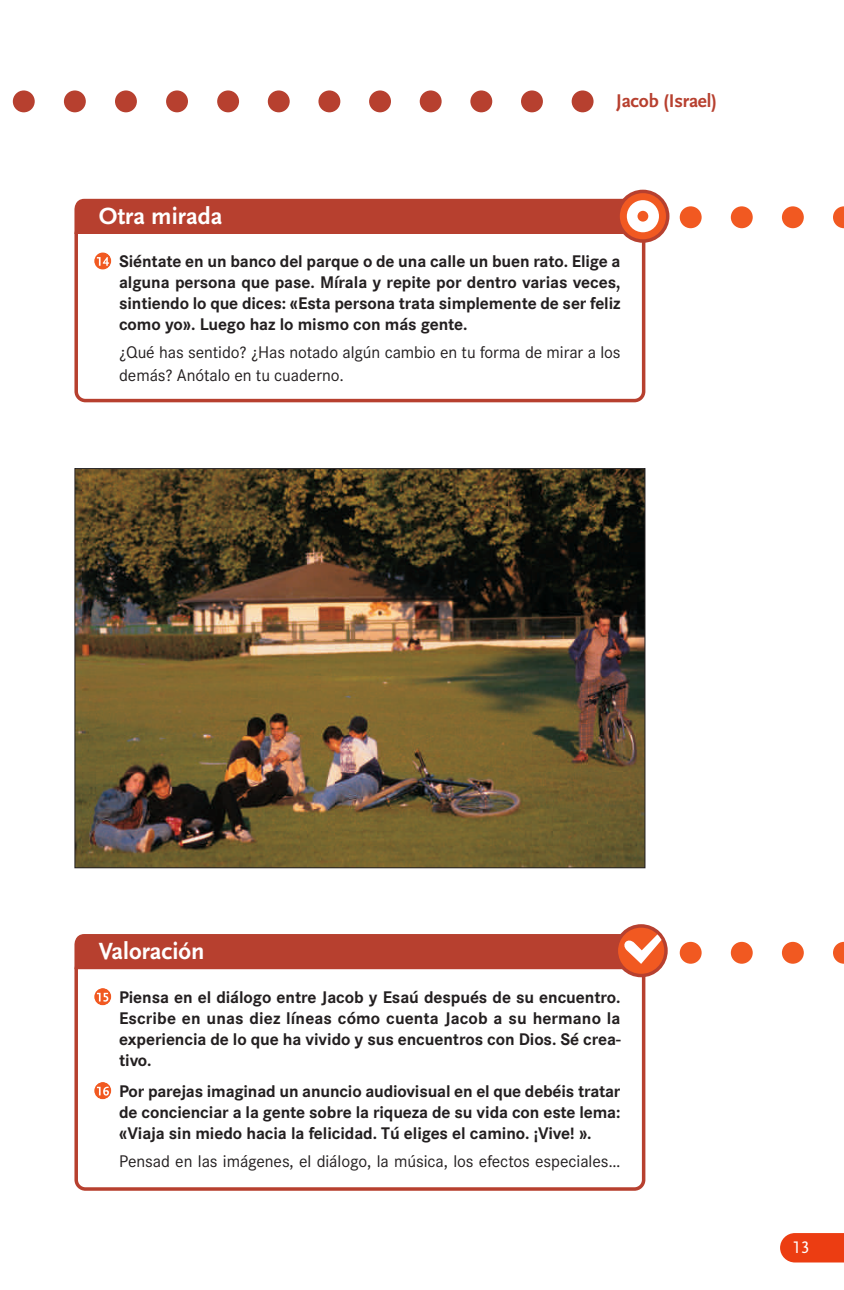
<style>
.page{position:relative;width:844px;height:1290px;background:#fff}
.page>*{position:absolute;margin:0;border:0;box-sizing:border-box;transform-origin:0 0}
.t1{font:700 24.5px "Scala Sans";color:#fff}
.t2{font:700 19.25px "Scala Sans";letter-spacing:-.01em;color:#b7402f}
.t3{font:700 17.5px/21px "Corporate S";letter-spacing:-.005em;color:#231f20;text-align:justify}
.t4{font:17.5px/22.8px "Corporate S";letter-spacing:-.005em;color:#231f20}
.t5{font:17.5px "Scala Sans Caps";color:#fff}
</style>
<div class="page">
<svg style="left:780px;top:1233px;width:63px;height:29px;background:#ec471e"></svg>
<div style="left:13px;top:90px;width:22px;height:22px;background:#b7402f;border-radius:50%"></div>
<div style="left:64px;top:90px;width:22px;height:22px;background:#b7402f;border-radius:50%"></div>
<div style="left:115px;top:90px;width:22px;height:22px;background:#b7402f;border-radius:50%"></div>
<div style="left:166px;top:90px;width:22px;height:22px;background:#b7402f;border-radius:50%"></div>
<div style="left:217px;top:90px;width:22px;height:22px;background:#b7402f;border-radius:50%"></div>
<div style="left:268px;top:90px;width:21px;height:22px;background:#b7402f;border-radius:50%"></div>
<div style="left:318px;top:90px;width:22px;height:22px;background:#b7402f;border-radius:50%"></div>
<div style="left:369px;top:90px;width:22px;height:22px;background:#b7402f;border-radius:50%"></div>
<div style="left:419px;top:90px;width:22px;height:22px;background:#b7402f;border-radius:50%"></div>
<div style="left:470px;top:90px;width:22px;height:22px;background:#b7402f;border-radius:50%"></div>
<div style="left:521px;top:90px;width:21px;height:22px;background:#b7402f;border-radius:50%"></div>
<div style="left:571px;top:90px;width:22px;height:22px;background:#b7402f;border-radius:50%"></div>
<div style="left:679px;top:206px;width:22px;height:22px;background:#f15921;border-radius:50%"></div>
<div style="left:730px;top:206px;width:22px;height:22px;background:#f15921;border-radius:50%"></div>
<div style="left:781px;top:206px;width:22px;height:22px;background:#f15921;border-radius:50%"></div>
<svg style="left:833px;top:206px;width:10px;height:22px"></svg>
<div style="left:679px;top:942px;width:22px;height:22px;background:#f15921;border-radius:50%"></div>
<div style="left:730px;top:942px;width:22px;height:22px;background:#f15921;border-radius:50%"></div>
<div style="left:781px;top:942px;width:22px;height:22px;background:#f15921;border-radius:50%"></div>
<svg style="left:833px;top:942px;width:10px;height:22px"></svg>
<svg style="left:74px;top:234px;width:571px;height:168px"></svg>
<svg style="left:94px;top:252px;width:17px;height:18px"></svg>
<svg style="left:97px;top:257px;width:12px;height:9px"></svg>
<svg style="left:616px;top:190px;width:53px;height:53px"></svg>
<div style="left:619px;top:193px;width:46px;height:46px;background:#f15921;border-radius:50%"></div>
<div style="left:74px;top:199px;width:584px;height:35px;background:#b7402f"></div>
<svg style="left:74px;top:969px;width:571px;height:222px"></svg>
<svg style="left:94px;top:1082px;width:17px;height:17px"></svg>
<svg style="left:97px;top:1086px;width:12px;height:9px"></svg>
<svg style="left:94px;top:988px;width:17px;height:17px"></svg>
<svg style="left:97px;top:993px;width:11px;height:8px"></svg>
<div style="left:614px;top:924px;width:53px;height:53px;background:#b7402f;border-radius:50%"></div>
<div style="left:618px;top:928px;width:46px;height:46px;background:#f15921;border-radius:50%"></div>
<svg style="left:74px;top:929px;width:590px;height:40px"></svg>
<img style="left:76px;top:470px;width:567px;height:396px">
<p class="t2" style="left:616px;top:89px;width:102px">Jacob (Israel)</p>
<p class="t1" style="left:99px;top:201px;width:125px">Otra mirada</p>
<p class="t3" style="left:119px;top:251px;width:503px">Siéntate en un banco del parque o de una calle un buen rato. Elige a alguna persona que pase. Mírala y repite por dentro varias veces, sintiendo lo que dices: «Esta persona trata simplemente de ser feliz como yo». Luego haz lo mismo con más gente.</p>
<p class="t4" style="left:119px;top:340px;width:503px">¿Qué has sentido? ¿Has notado algún cambio en tu forma de mirar a los demás? Anótalo en tu cuaderno.</p>
<p class="t1" style="left:99px;top:936px;width:107px">Valoración</p>
<p class="t3" style="left:119px;top:986px;width:503px">Piensa en el diálogo entre Jacob y Esaú después de su encuentro.<br>Escribe en unas diez líneas cómo cuenta Jacob a su hermano la experiencia de lo que ha vivido y sus encuentros con Dios. Sé crea&shy;tivo.</p>
<p class="t3" style="left:119px;top:1080px;width:503px">Por parejas imaginad un anuncio audiovisual en el que debéis tratar de concienciar a la gente sobre la riqueza de su vida con este lema: «Viaja sin miedo hacia la felicidad. Tú eliges el camino. ¡Vive! ».</p>
<p class="t4" style="left:119px;top:1149px;width:503px">Pensad en las imágenes, el diálogo, la música, los efectos especiales…</p>
<p class="t5" style="left:792px;top:1236px;width:19px">13</p>
</div>
